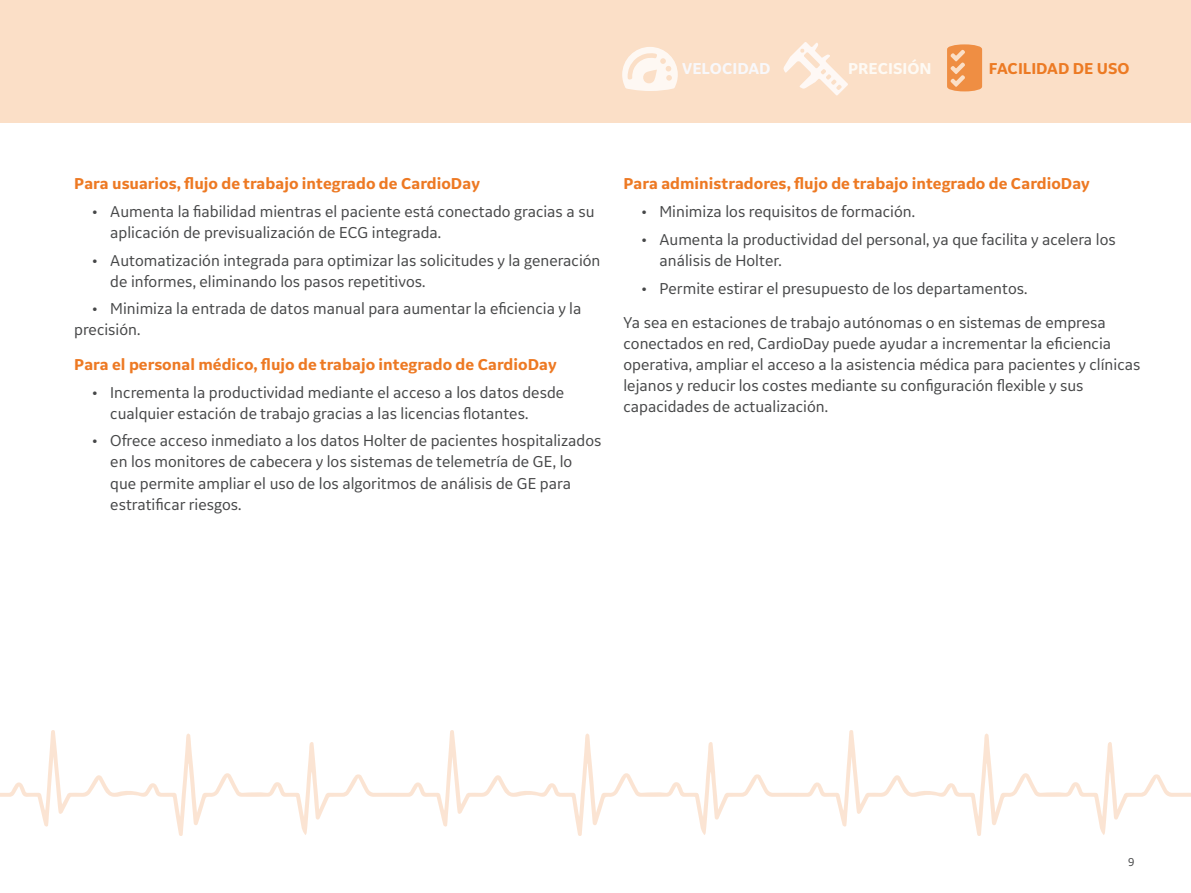
<style>
.page{position:relative;width:1191px;height:893px;background:#fff}
.page>*{position:absolute;margin:0;border:0;box-sizing:border-box;transform-origin:0 0}
.t1{font:16.5px/21px "GE Inspira Sans";color:#464748}
.t2{font:700 16.5px "GE Inspira Sans";color:#ed7923}
.t3{font:700 16.5px "GE Inspira Sans";color:#ec7a23}
.t4{font:700 16.5px "GE Inspira Sans";color:#f8f8fb}
.t5{font:700 16.5px "GE Inspira Sans";color:#fefaf4}
.t6{font:12px "GE Inspira Sans";color:#464748}
</style>
<div class="page">
<div style="left:0;top:0;width:1191px;height:122px;background:#fbdfc7"></div>
<svg style="left:0;top:730px;width:1191px;height:106px"></svg>
<svg style="left:947px;top:44px;width:35px;height:47px;background:#f19c5a"></svg>
<svg style="left:783px;top:42px;width:65px;height:54px"></svg>
<svg style="left:622px;top:47px;width:56px;height:44px"></svg>
<p class="t4" style="left:682px;top:58px;width:90px">VELOCIDAD</p>
<p class="t5" style="left:848px;top:58px;width:85px">PRECISIÓN</p>
<p class="t3" style="left:988px;top:58px;width:142px">FACILIDAD DE USO</p>
<p class="t2" style="left:74px;top:173px;width:407px">Para usuarios, flujo de trabajo integrado de CardioDay</p>
<p class="t1" style="left:110px;top:200px;width:486px;text-indent:-18px">• Aumenta la fiabilidad mientras el paciente está conectado gracias a su aplicación de previsualización de ECG integrada.</p>
<p class="t1" style="left:110px;top:249px;width:492px;text-indent:-18px">• Automatización integrada para optimizar las solicitudes y la generación de informes, eliminando los pasos repetitivos.</p>
<p class="t1" style="left:74px;top:298px;width:508px;text-indent:18px">• Minimiza la entrada de datos manual para aumentar la eficiencia y la precisión.</p>
<p class="t2" style="left:74px;top:354px;width:484px">Para el personal médico, flujo de trabajo integrado de CardioDay</p>
<p class="t1" style="left:110px;top:381px;width:455px;text-indent:-18px">• Incrementa la productividad mediante el acceso a los datos desde cualquier estación de trabajo gracias a las licencias flotantes.</p>
<p class="t1" style="left:110px;top:430px;width:493px;text-indent:-18px">• Ofrece acceso inmediato a los datos Holter de pacientes hospitalizados en los monitores de cabecera y los sistemas de telemetría de GE, lo que permite ampliar el uso de los algoritmos de análisis de GE para estratificar riesgos.</p>
<p class="t2" style="left:623px;top:173px;width:468px">Para administradores, flujo de trabajo integrado de CardioDay</p>
<p class="t1" style="left:641px;top:201px;width:275px">• Minimiza los requisitos de formación.</p>
<p class="t1" style="left:659px;top:228px;width:458px;text-indent:-18px">• Aumenta la productividad del personal, ya que facilita y acelera los análisis de Holter.</p>
<p class="t1" style="left:623px;top:270px;width:484px;line-height:34.5px;text-indent:18px">• Permite estirar el presupuesto de los departamentos.<br>Ya sea en estaciones de trabajo autónomas o en sistemas de empresa</p>
<p class="t1" style="left:623px;top:333px;width:518px">conectados en red, CardioDay puede ayudar a incrementar la eficiencia operativa, ampliar el acceso a la asistencia médica para pacientes y clínicas lejanos y reducir los costes mediante su configuración flexible y sus capacidades de actualización.</p>
<p class="t6" style="left:1128px;top:855px;width:8px">9</p>
</div>
